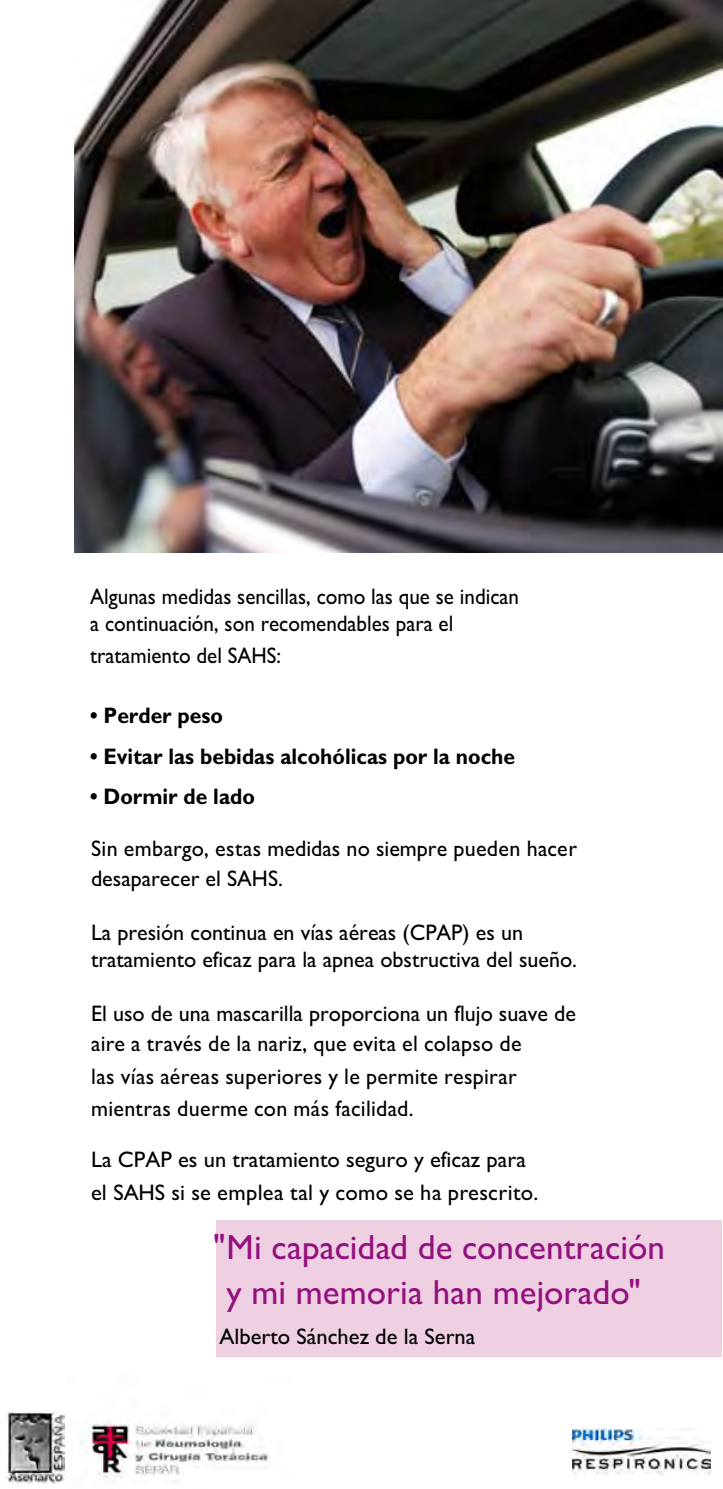
<style>
.page{position:relative;width:723px;height:1489px;background:#fff}
.page>*{position:absolute;margin:0;border:0;box-sizing:border-box;transform-origin:0 0}
.t1{font:35px/45px "Gill Sans Alt One";color:#93117e;text-align:center}
.t2{font:22.5px/32.5px "Gill Sans Alt One";color:#000}
.t3{font:22.5px/27px "Gill Sans Alt One";color:#000;scale:.94 1}
.t4{font:700 22.5px "Gill Sans Alt One";color:#000;scale:.94 1}
</style>
<div class="page">
<div style="left:216px;top:1219px;width:505px;height:137px;background:#efcfe2"></div>
<img style="left:74px;top:0;width:649px;height:552px">
<img style="left:7px;top:1411px;width:57px;height:72px">
<img style="left:572px;top:1428px;width:138px;height:46px">
<img style="left:80px;top:1420px;width:189px;height:58px">
<p class="t3" style="left:90px;top:582px;width:458px">Algunas medidas sencillas, como las que se indican a continuación, son recomendables para el</p>
<p class="t3" style="left:90px;top:642px;width:205px">tratamiento del SAHS:</p>
<p class="t4" style="left:90px;top:700px;width:143px">• Perder peso</p>
<p class="t4" style="left:90px;top:740px;width:453px">• Evitar las bebidas alcohólicas por la noche</p>
<p class="t4" style="left:90px;top:781px;width:177px">• Dormir de lado</p>
<p class="t2" style="left:91px;top:833px;width:487px;line-height:29.5px">Sin embargo, estas medidas no siempre pueden hacer desaparecer el SAHS.</p>
<p class="t2" style="left:91px;top:918px;width:487px;line-height:27px">La presión continua en vías aéreas (CPAP) es un tratamiento eficaz para la apnea obstructiva del sueño.</p>
<p class="t2" style="left:91px;top:998px;width:486px;line-height:30px">El uso de una mascarilla proporciona un flujo suave de aire a través de la nariz, que evita el colapso de</p>
<p class="t2" style="left:91px;top:1059px;width:427px">las vías aéreas superiores y le permite respirar mientras duerme con más facilidad.</p>
<p class="t2" style="left:91px;top:1142px;width:449px">La CPAP es un tratamiento seguro y eficaz para el SAHS si se emplea tal y como se ha prescrito.</p>
<h1 class="t1" style="left:213px;top:1223px;width:453px">" Mi capacidad de concentración y mi memoria han mejorado"</h1>
<p class="t2" style="left:220px;top:1320px;width:257px">Alberto Sánchez de la Serna</p>
</div>
